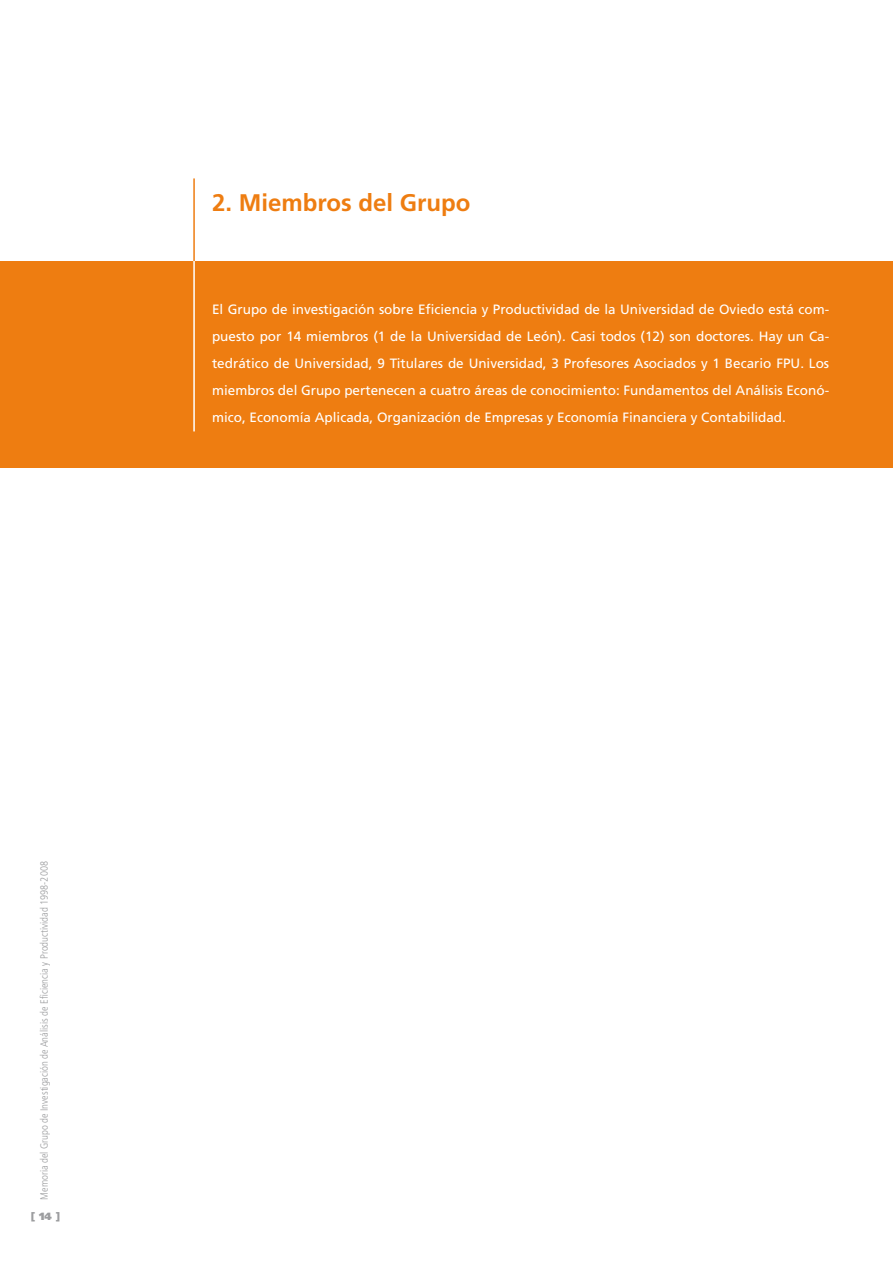
<style>
.page{position:relative;width:893px;height:1263px;background:#fff}
.page>*{position:absolute;margin:0;border:0;box-sizing:border-box;transform-origin:0 0}
.t1{font:700 24px "Frutiger LT Std";color:#ee7d11}
.t2{font:13.5px/27px "Frutiger LT Std";color:#fff;text-align:justify}
.t3{font:300 condensed 10.5px "Frutiger LT Std";color:#9c9d9f}
.t4{font:900 10.5px "Frutiger LT Std";color:#9c9d9f}
</style>
<div class="page">
<hr style="left:193px;top:178px;width:2px;height:85px;background:#ee7d11">
<div style="left:0;top:261px;width:893px;height:207px;background:#ee7d11"></div>
<hr style="left:193px;top:261px;width:2px;height:170px;background:#fff">
<h1 class="t1" style="left:212px;top:189px;width:260px">2. Miembros del Grupo</h1>
<p class="t2" style="left:212px;top:296px;width:619px">El Grupo de investigación sobre Eficiencia y Productividad de la Universidad de Oviedo está com&shy;puesto por 14 miembros (1 de la Universidad de León). Casi todos (12) son doctores. Hay un Ca&shy;tedrático de Universidad, 9 Titulares de Universidad, 3 Profesores Asociados y 1 Becario FPU. Los miembros del Grupo pertenecen a cuatro áreas de conocimiento: Fundamentos del Análisis Econó&shy;mico, Economía Aplicada, Organización de Empresas y Economía Financiera y Contabilidad.</p>
<p class="t3" style="left:38px;top:1199px;width:340px;rotate:-90deg">Memoria del Grupo de Investigación de Análisis de Eficiencia y Productividad 1998-2008</p>
<p class="t4" style="left:31px;top:1210px;width:30px">[ 14 ]</p>
</div>
